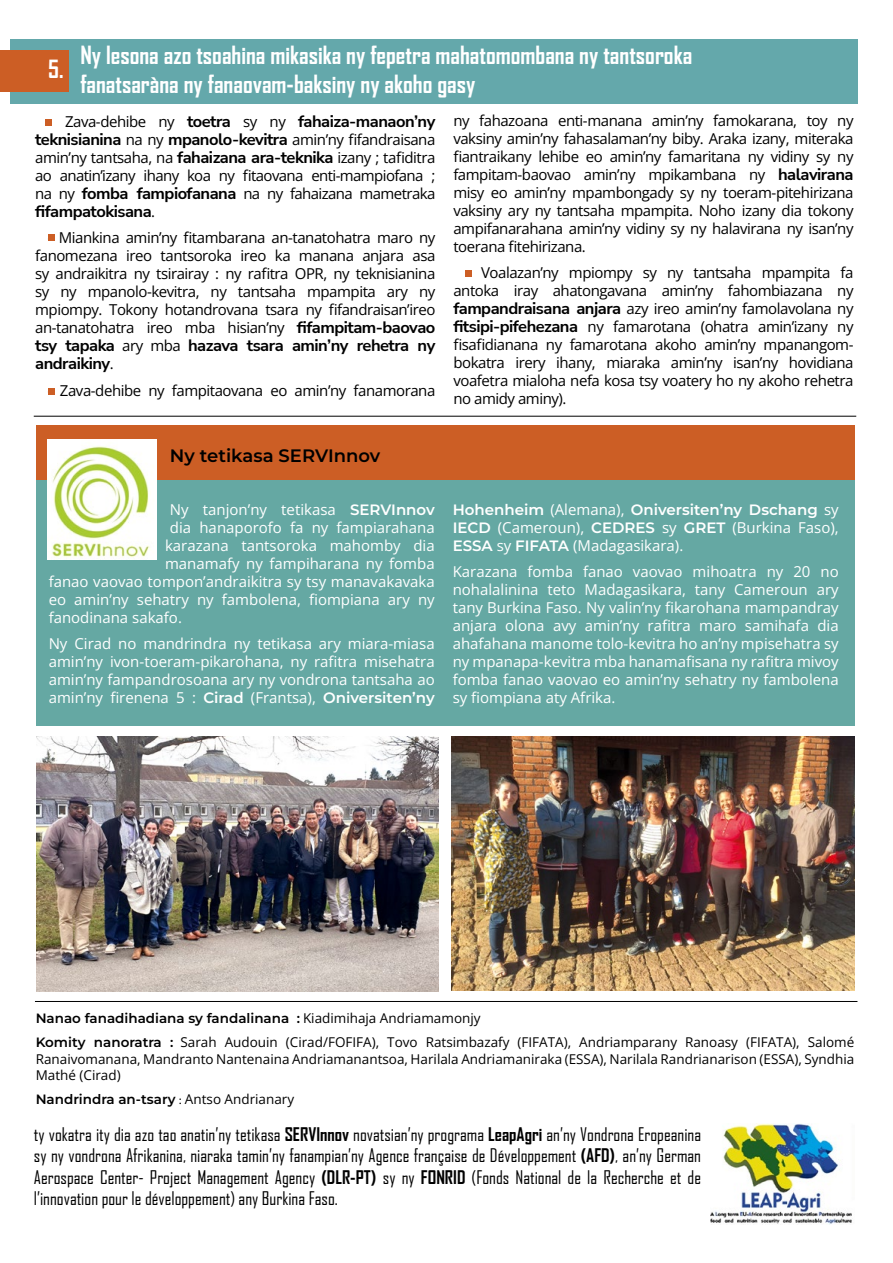
<style>
.page{position:relative;width:893px;height:1263px;background:#fff}
.page>*{position:absolute;margin:0;border:0;box-sizing:border-box;transform-origin:0 0}
.t1{font:700 24px/28.8px "Agency FB";color:#fff}
.t2{font:18px/21.6px "Agency FB";color:#000;text-align:justify}
.t3{font:600 18px "Montserrat";color:#000}
.t4{font:700 16.5px/18px "Nunito Sans";letter-spacing:-.03em;color:#000;text-align:right}
.t5{font:15px/18px "Open Sans";letter-spacing:-.03em;color:#000;text-align:justify}
.t6{font:15px/18px "Open Sans";color:#fff;text-align:justify}
.t7{font:600 15px "Montserrat";color:#fff}
.t8{font:13.5px/16.2px "Open Sans";color:#000;text-align:justify}
.t9{font:600 13.5px "Montserrat";color:#000}
.s1{font-family:"Open Sans";font-weight:400;font-size:15px}
.s2{font-family:"Nunito Sans";font-weight:700;font-size:16.5px}
.s3{font-family:"Montserrat";font-weight:600}
.s4{font-family:"Open Sans";font-weight:400}
.s5{font-family:"Minion Pro";font-weight:400}
.s6{font-weight:700}
</style>
<div class="page">
<div style="left:10px;top:39px;width:847px;height:64px;background:#64a8ab"></div>
<hr style="left:35px;top:1001px;width:822px;height:1px;background:#000">
<img style="left:711px;top:1123px;width:141px;height:101px">
<div style="left:45px;top:119px;width:7px;height:7px;background:#cc5e25"></div>
<svg style="left:48px;top:235px;width:6px;height:6px"></svg>
<svg style="left:48px;top:388px;width:6px;height:6px"></svg>
<div style="left:465px;top:270px;width:7px;height:7px;background:#cc5e25"></div>
<img style="left:452px;top:736px;width:403px;height:254px">
<img style="left:36px;top:736px;width:403px;height:255px">
<hr style="left:34px;top:416px;width:822px;height:1px;background:#000">
<div style="left:36px;top:469px;width:819px;height:257px;background:#65a8a3"></div>
<div style="left:36px;top:425px;width:819px;height:55px;background:#cc5e25"></div>
<img style="left:47px;top:440px;width:109px;height:120px">
<div style="left:0;top:51px;width:69px;height:41px;background:#cc5e25"></div>
<h1 class="t1" style="left:80px;top:40px;width:613px">Ny lesona azo tsoahina mikasika ny fepetra mahatomombana ny tantsoroka fanatsaràna ny fanaovam-baksiny ny akoho gasy</h1>
<p class="t4" style="left:35px;top:111px;width:402px"><span class="s1">- Zava-dehibe ny</span> toetra <span class="s1">sy ny</span> fahaiza-manaon’ny teknisianina <span class="s1">na ny</span> mpanolo-kevitra <span class="s1">amin’ny fifandraisana</span></p>
<p class="t5" style="left:35px;top:148px;width:402px">amin’ny tantsaha, na <span class="s2">fahaizana ara-teknika</span> izany ; tafiditra ao anatin’izany ihany koa ny fitaovana enti-mampiofana ; na ny <span class="s2">fomba fampiofanana</span> na ny fahaizana mametraka</p>
<p class="t4" style="left:35px;top:201px;width:122px">fifampatokisana<span class="s1">.</span></p>
<p class="t5" style="left:35px;top:228px;width:402px;text-indent:13px">- Miankina amin’ny fitambarana an-tanatohatra maro ny fanomezana ireo tantsoroka ireo ka manana anjara asa sy andraikitra ny tsirairay : ny rafitra OPR, ny teknisianina sy ny mpanolo-kevitra, ny tantsaha mpampita ary ny mpiompy. Tokony hotandrovana tsara ny fifandraisan’ireo an-tanatohatra ireo mba hisian’ny <span class="s2">fifampitam-baovao</span></p>
<p class="t4" style="left:35px;top:336px;width:402px;text-align:left">tsy tapaka <span class="s1">ary mba</span> hazava tsara amin’ny rehetra ny andraikiny<span class="s1">.</span></p>
<p class="t5" style="left:48px;top:381px;width:389px">- Zava-dehibe ny fampitaovana eo amin’ny fanamorana</p>
<h1 class="t1" style="left:48px;top:54px;width:17px">5.</h1>
<p class="t5" style="left:453px;top:111px;width:402px">ny fahazoana enti-manana amin’ny famokarana, toy ny vaksiny amin’ny fahasalaman’ny biby. Araka izany, miteraka fiantraikany lehibe eo amin’ny famaritana ny vidiny sy ny fampitam-baovao amin’ny mpikambana ny <span class="s2">halavirana </span>misy eo amin’ny mpambongady sy ny toeram-pitehirizana vaksiny ary ny tantsaha mpampita. Noho izany dia tokony ampifanarahana amin’ny vidiny sy ny halavirana ny isan’ny toerana fitehirizana.</p>
<p class="t5" style="left:453px;top:264px;width:402px;text-indent:13px">- Voalazan’ny mpiompy sy ny tantsaha mpampita fa antoka iray ahatongavana amin’ny fahombiazana ny <span class="s2">fampandraisana anjara</span> azy ireo amin’ny famolavolana ny <span class="s2">fitsipi-pifehezana</span> ny famarotana (ohatra amin’izany ny fisafidianana ny famarotana akoho amin’ny mpanangom&shy;bokatra irery ihany, miaraka amin’ny isan’ny hovidiana voafetra mialoha nefa kosa tsy voatery ho ny akoho rehetra no amidy aminy).</p>
<p class="t3" style="left:170px;top:444px;width:212px">Ny tetikasa SERVInnov</p>
<p class="t6" style="left:170px;top:500px;width:266px">Ny tanjon’ny tetikasa <span class="s3">SERVInnov</span></p>
<p class="t6" style="left:170px;top:518px;width:266px">dia hanaporofo fa ny fampiarahana</p>
<p class="t6" style="left:165px;top:536px;width:271px">karazana tantsoroka mahomby dia</p>
<p class="t6" style="left:165px;top:554px;width:271px">manamafy ny fampiharana ny fomba</p>
<p class="t6" style="left:49px;top:572px;width:388px">fanao vaovao tompon’andraikitra sy tsy manavakavaka</p>
<p class="t6" style="left:49px;top:590px;width:387px">eo amin’ny sehatry ny fambolena, fiompiana ary ny</p>
<p class="t6" style="left:49px;top:608px;width:135px">fanodinana sakafo.</p>
<p class="t6" style="left:49px;top:634px;width:388px">Ny Cirad no mandrindra ny tetikasa ary miara-miasa amin’ny ivon-toeram-pikarohana, ny rafitra misehatra amin’ny fampandrosoana ary ny vondrona tantsaha ao amin’ny firenena 5 : <span class="s3">Cirad</span> (Frantsa), <span class="s3">Oniversiten’ny</span></p>
<p class="t7" style="left:453px;top:499px;width:387px">Hohenheim <span class="s4">(Alemana),</span> Oniversiten’ny Dschang <span class="s4">sy</span></p>
<p class="t6" style="left:453px;top:518px;width:387px"><span class="s3">IECD</span> (Cameroun), <span class="s3">CEDRES</span> sy <span class="s3">GRET</span> (Burkina Faso),<br><span class="s3">ESSA</span> sy <span class="s3">FIFATA</span> (Madagasikara).</p>
<p class="t6" style="left:453px;top:562px;width:388px">Karazana fomba fanao vaovao mihoatra ny 20 no nohalalinina teto Madagasikara, tany Cameroun ary tany Burkina Faso. Ny valin’ny fikarohana mampandray anjara olona avy amin’ny rafitra maro samihafa dia ahafahana manome tolo-kevitra ho an’ny mpisehatra sy ny mpanapa-kevitra mba hanamafisana ny rafitra mivoy fomba fanao vaovao eo amin’ny sehatry ny fambolena sy fiompiana aty Afrika.</p>
<p class="t9" style="left:36px;top:1009px;width:446px">Nanao fanadihadiana sy fandalinana : <span class="s4">Kiadimihaja Andriamamonjy</span></p>
<p class="t8" style="left:36px;top:1034px;width:820px"><span class="s3">Komity nanoratra :</span> Sarah Audouin (Cirad/FOFIFA), Tovo Ratsimbazafy (FIFATA), Andriamparany Ranoasy (FIFATA), Salomé Ranaivomanana, Mandranto Nantenaina Andriamanantsoa, Harilala Andriamaniraka (ESSA), Narilala Randrianarison (ESSA), Syndhia Mathé (Cirad)</p>
<p class="t9" style="left:36px;top:1091px;width:260px">Nandrindra an-tsary <span class="s5">:</span> <span class="s4">Antso Andrianary</span></p>
<p class="t2" style="left:34px;top:1123px;width:669px">ty vokatra ity dia azo tao anatin’ny tetikasa <span class="s6">SERVInnov</span> novatsian’ny programa <span class="s6">LeapAgri</span> an’ny Vondrona Eropeanina sy ny vondrona Afrikanina, niaraka tamin’ny fanampian’ny Agence française de Développement <span class="s6">(AFD)</span>, an’ny German Aerospace Center- Project Management Agency <span class="s6">(DLR-PT)</span> sy ny <span class="s6">FONRID</span> (Fonds National de la Recherche et de l’innovation pour le développement) any Burkina Faso.</p>
</div>
